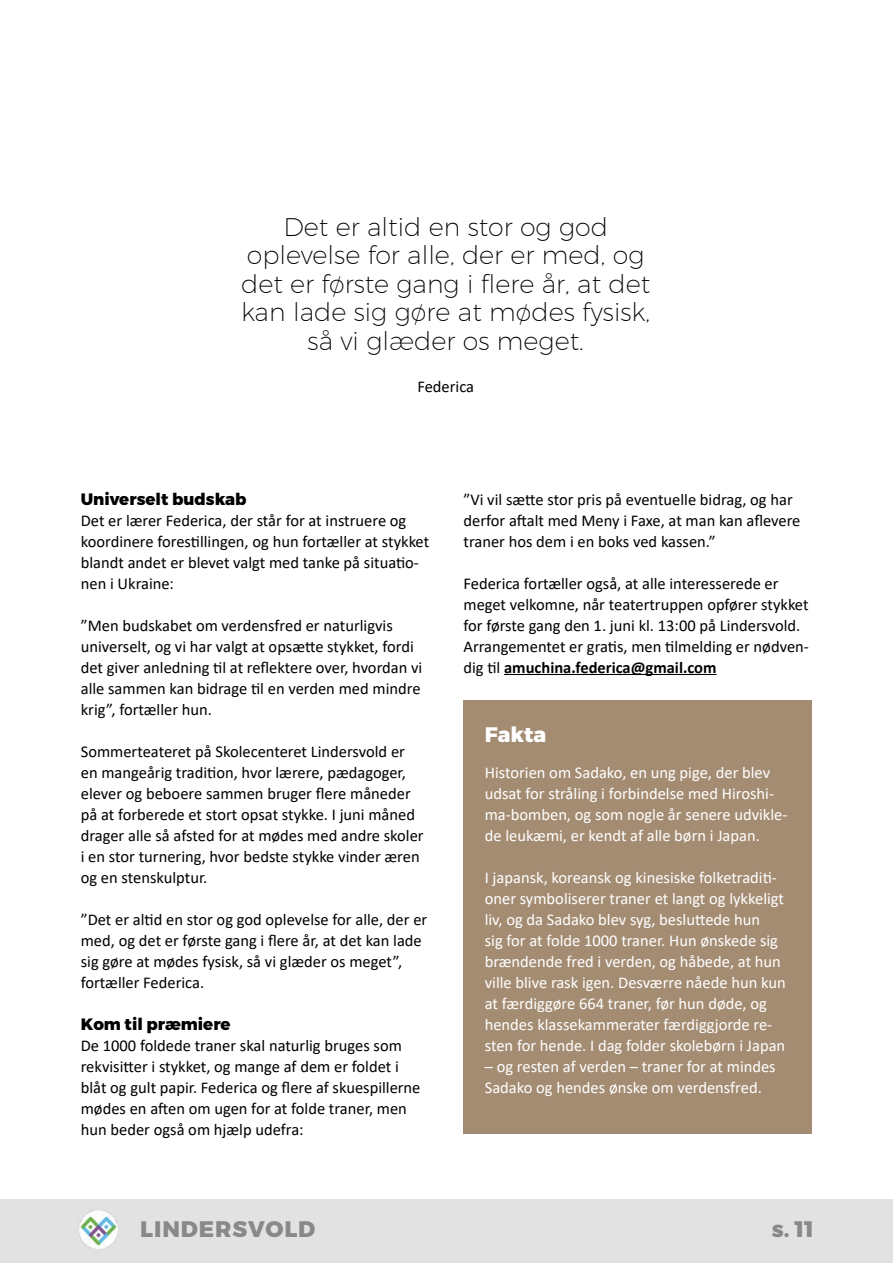
<style>
.page{position:relative;width:893px;height:1263px;background:#fff}
.page>*{position:absolute;margin:0;border:0;box-sizing:border-box;transform-origin:0 0}
.t1{font:25.5px/28.5px "Trueno Ult Lt";color:#000;text-align:center}
.t2{font:22.5px "Trueno Ex Bd";letter-spacing:.04em;color:#898989}
.t3{font:21px "Trueno Ex Bd";color:#fff}
.t4{font:16.5px/21px "Calibri";color:#000}
.t5{font:16.5px/21px "Calibri";color:#fff}
.t6{font:16.5px "Trueno Ex Bd";color:#000}
.s1{font-weight:700}
</style>
<div class="page">
<div style="left:463px;top:700px;width:349px;height:434px;background:#a48c72"></div>
<hr style="left:504px;top:674px;width:213px;height:1px;background:#000">
<div style="left:0;top:1199px;width:893px;height:64px;background:#e2e2e2"></div>
<img style="left:79px;top:1210px;width:39px;height:39px">
<h1 class="t1" style="left:241px;top:212px;width:411px">Det er altid en stor og god oplevelse for alle, der er med, og det er første gang i flere år, at det kan lade sig gøre at mødes fysisk, så vi glæder os meget.</h1>
<p class="t4" style="left:417px;top:376px;width:58px">Federica</p>
<p class="t6" style="left:81px;top:488px;width:167px">Universelt budskab</p>
<p class="t4" style="left:81px;top:509px;width:350px">Det er lærer Federica, der står for at instruere og koordinere forestillingen, og hun fortæller at stykket blandt andet er blevet valgt med tanke på situatio&shy;nen i Ukraine:</p>
<p class="t4" style="left:81px;top:614px;width:343px">”Men budskabet om verdensfred er naturligvis universelt, og vi har valgt at opsætte stykket, fordi det giver anledning til at reflektere over, hvordan vi alle sammen kan bidrage til en verden med mindre krig”, fortæller hun.</p>
<p class="t4" style="left:81px;top:740px;width:344px">Sommerteateret på Skolecenteret Lindersvold er en mangeårig tradition, hvor lærere, pædagoger, elever og beboere sammen bruger flere måneder på at forberede et stort opsat stykke. I juni måned drager alle så afsted for at mødes med andre skoler i en stor turnering, hvor bedste stykke vinder æren og en stenskulptur.</p>
<p class="t4" style="left:81px;top:908px;width:348px">”Det er altid en stor og god oplevelse for alle, der er med, og det er første gang i flere år, at det kan lade sig gøre at mødes fysisk, så vi glæder os meget”, fortæller Federica.</p>
<p class="t6" style="left:81px;top:1013px;width:151px">Kom til præmiere</p>
<p class="t4" style="left:81px;top:1034px;width:341px">De 1000 foldede traner skal naturlig bruges som rekvisitter i stykket, og mange af dem er foldet i blåt og gult papir. Federica og flere af skuespillerne mødes en aften om ugen for at folde traner, men hun beder også om hjælp udefra:</p>
<p class="t4" style="left:463px;top:488px;width:338px">”Vi vil sætte stor pris på eventuelle bidrag, og har derfor aftalt med Meny i Faxe, at man kan aflevere traner hos dem i en boks ved kassen.”</p>
<p class="t4" style="left:463px;top:572px;width:347px">Federica fortæller også, at alle interesserede er meget velkomne, når teatertruppen opfører stykket for første gang den 1. juni kl. 13:00 på Lindersvold.<br>Arrangementet er gratis, men tilmelding er nødven&shy;dig til <span class="s1">amuchina.federica@gmail.com</span></p>
<p class="t3" style="left:485px;top:721px;width:63px">Fakta</p>
<p class="t5" style="left:485px;top:761px;width:304px">Historien om Sadako, en ung pige, der blev udsat for stråling i forbindelse med Hiroshi&shy;ma-bomben, og som nogle år senere udvikle&shy;de leukæmi, er kendt af alle børn i Japan.</p>
<p class="t5" style="left:485px;top:866px;width:302px">I japansk, koreansk og kinesiske folketraditi&shy;oner symboliserer traner et langt og lykkeligt liv, og da Sadako blev syg, besluttede hun<br>sig for at folde 1000 traner. Hun ønskede sig brændende fred i verden, og håbede, at hun ville blive rask igen. Desværre nåede hun kun at færdiggøre 664 traner, før hun døde, og hendes klassekammerater færdiggjorde re&shy;sten for hende. I dag folder skolebørn i Japan</p>
<p class="t5" style="left:485px;top:1055px;width:292px">– og resten af verden – traner for at mindes<br>Sadako og hendes ønske om verdensfred.</p>
<h2 class="t2" style="left:140px;top:1215px;width:177px">LINDERSVOLD</h2>
<h2 class="t2" style="left:772px;top:1215px;width:43px">s. 11</h2>
</div>
